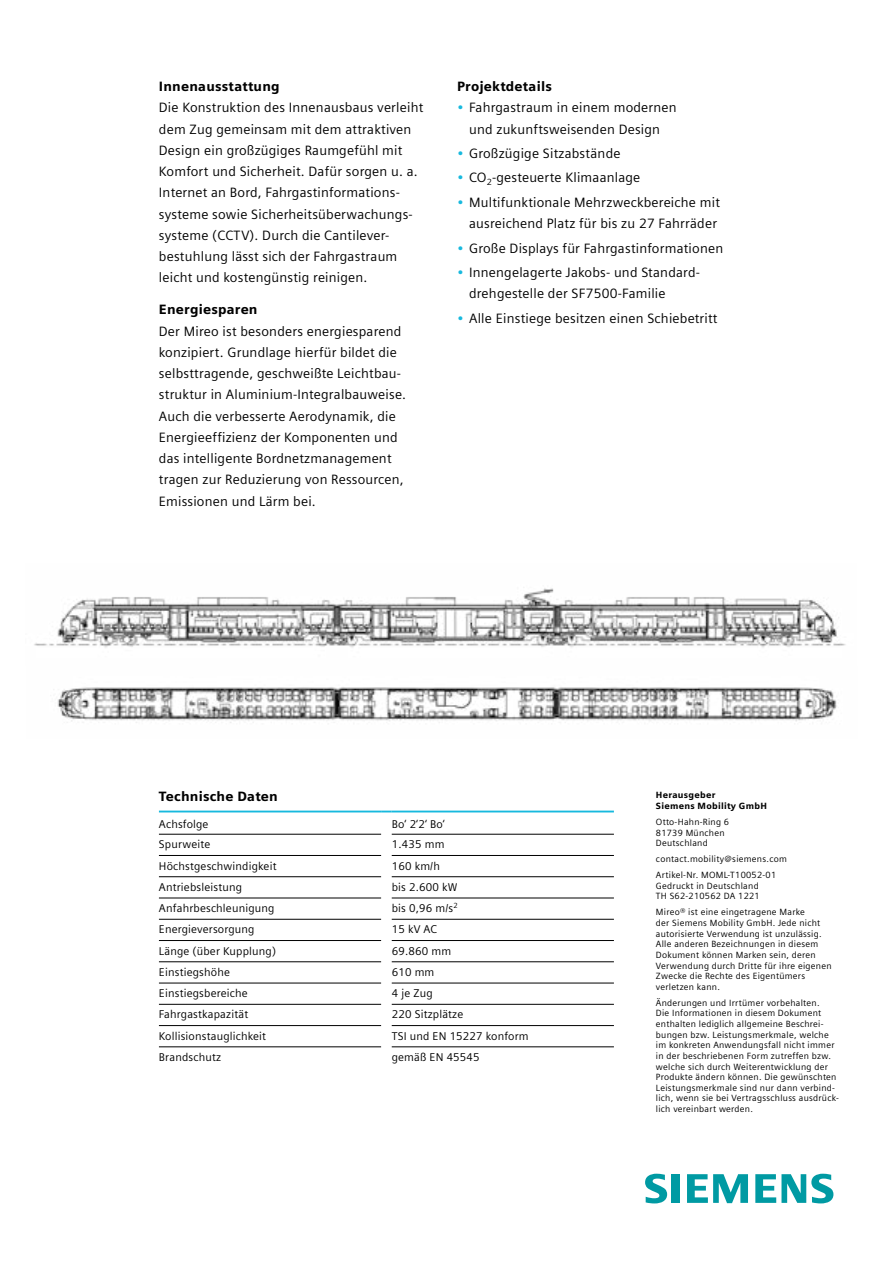
<style>
.page{position:relative;width:893px;height:1263px;background:#fff}
.page>*{position:absolute;margin:0;border:0;box-sizing:border-box;transform-origin:0 0}
.t1{font:13.5px/21.3px "Siemens Sans Global";letter-spacing:.015em;color:#000}
.t2{font:900 13.5px "Siemens Sans";letter-spacing:.015em;color:#000}
.t3{font:11.25px "Siemens Sans Global";letter-spacing:.015em;color:#000}
.t4{font:9px/10.6px "Siemens Sans Global";letter-spacing:.03em;color:#000}
.t5{font:900 9px/10.6px "Siemens Sans";letter-spacing:.03em;color:#000}
.s1{color:#17b9de}
</style>
<div class="page">
<hr style="left:159px;top:834px;width:222px;height:1px;background:#000">
<hr style="left:392px;top:834px;width:222px;height:1px;background:#000">
<hr style="left:159px;top:855px;width:222px;height:1px;background:#000">
<hr style="left:392px;top:855px;width:222px;height:1px;background:#000">
<hr style="left:159px;top:876px;width:222px;height:1px;background:#000">
<hr style="left:392px;top:876px;width:222px;height:1px;background:#000">
<hr style="left:159px;top:898px;width:222px;height:1px;background:#000">
<hr style="left:392px;top:898px;width:222px;height:1px;background:#000">
<hr style="left:159px;top:919px;width:222px;height:1px;background:#000">
<hr style="left:392px;top:919px;width:222px;height:1px;background:#000">
<hr style="left:159px;top:940px;width:222px;height:1px;background:#000">
<hr style="left:392px;top:940px;width:222px;height:1px;background:#000">
<hr style="left:159px;top:961px;width:222px;height:1px;background:#000">
<hr style="left:392px;top:961px;width:222px;height:1px;background:#000">
<hr style="left:159px;top:983px;width:222px;height:1px;background:#000">
<hr style="left:392px;top:983px;width:222px;height:1px;background:#000">
<hr style="left:159px;top:1004px;width:222px;height:1px;background:#000">
<hr style="left:392px;top:1004px;width:222px;height:1px;background:#000">
<hr style="left:159px;top:1025px;width:222px;height:1px;background:#000">
<hr style="left:392px;top:1025px;width:222px;height:1px;background:#000">
<hr style="left:159px;top:1046px;width:222px;height:1px;background:#000">
<hr style="left:392px;top:1046px;width:222px;height:1px;background:#000">
<hr style="left:159px;top:811px;width:222px;height:1px;background:#17b9de">
<hr style="left:392px;top:811px;width:222px;height:1px;background:#17b9de">
<svg style="left:645px;top:1174px;width:35px;height:29px"></svg>
<svg style="left:687px;top:1174px;width:61px;height:29px"></svg>
<svg style="left:755px;top:1174px;width:78px;height:29px"></svg>
<img style="left:34px;top:588px;width:812px;height:135px">
<p class="t2" style="left:159px;top:78px;width:122px">Innenausstattung</p>
<p class="t1" style="left:159px;top:98px;width:266px">Die Konstruktion des Innenausbaus verleiht dem Zug gemeinsam mit dem attraktiven Design ein großzügiges Raumgefühl mit Komfort und Sicherheit. Dafür sorgen u. a.<br>Internet an Bord, Fahrgastinformations&shy;systeme sowie Sicherheitsüberwachungs&shy;systeme (CCTV). Durch die Cantilever&shy;bestuhlung lässt sich der Fahrgastraum leicht und kostengünstig reinigen.</p>
<p class="t2" style="left:159px;top:302px;width:100px">Energiesparen</p>
<p class="t1" style="left:159px;top:321px;width:249px">Der Mireo ist besonders energiesparend konzipiert. Grundlage hierfür bildet die selbsttragende, geschweißte Leichtbau&shy;struktur in Aluminium-Integralbauweise.<br>Auch die verbesserte Aerodynamik, die Energieeffizienz der Komponenten und das intelligente Bordnetzmanagement tragen zur Reduzierung von Ressourcen, Emissionen und Lärm bei.</p>
<p class="t2" style="left:457px;top:78px;width:96px">Projektdetails</p>
<p class="t1" style="left:457px;top:98px;width:221px;text-align:center"><span class="s1">•</span> Fahrgastraum in einem modernen und zukunftsweisenden Design</p>
<p class="t1" style="left:457px;top:143px;width:165px"><span class="s1">•</span> Großzügige Sitzabstände</p>
<p class="t1" style="left:457px;top:168px;width:185px"><span class="s1">•</span> CO<sub>2</sub>-gesteuerte Klimaanlage</p>
<p class="t1" style="left:457px;top:192px;width:264px;text-align:right"><span class="s1">•</span> Multifunktionale Mehrzweckbereiche mit ausreichend Platz für bis zu 27 Fahrräder</p>
<p class="t1" style="left:457px;top:238px;width:268px"><span class="s1">•</span> Große Displays für Fahrgastinformationen</p>
<p class="t1" style="left:469px;top:262px;width:231px;text-indent:-12px"><span class="s1">•</span> Innengelagerte Jakobs- und Standard&shy;drehgestelle der SF7500-Familie</p>
<p class="t1" style="left:457px;top:308px;width:262px"><span class="s1">•</span> Alle Einstiege besitzen einen Schiebetritt</p>
<p class="t2" style="left:159px;top:788px;width:120px">Technische Daten</p>
<p class="t3" style="left:159px;top:816px;width:51px">Achsfolge</p>
<p class="t3" style="left:392px;top:816px;width:55px">Bo‘ 2‘2‘ Bo‘</p>
<p class="t3" style="left:159px;top:836px;width:53px">Spurweite</p>
<p class="t3" style="left:392px;top:836px;width:54px">1.435 mm</p>
<p class="t3" style="left:159px;top:857px;width:119px">Höchstgeschwindigkeit</p>
<p class="t3" style="left:392px;top:857px;width:50px">160 km/h</p>
<p class="t3" style="left:159px;top:879px;width:85px">Antriebsleistung</p>
<p class="t3" style="left:392px;top:879px;width:67px">bis 2.600 kW</p>
<p class="t3" style="left:159px;top:900px;width:117px">Anfahrbeschleunigung</p>
<p class="t3" style="left:392px;top:900px;width:67px">bis 0,96 m/s<sup>2</sup></p>
<p class="t3" style="left:159px;top:921px;width:97px">Energieversorgung</p>
<p class="t3" style="left:392px;top:921px;width:47px">15 kV AC</p>
<p class="t3" style="left:159px;top:942px;width:119px">Länge (über Kupplung)</p>
<p class="t3" style="left:392px;top:942px;width:61px">69.860 mm</p>
<p class="t3" style="left:159px;top:964px;width:73px">Einstiegshöhe</p>
<p class="t3" style="left:392px;top:964px;width:44px">610 mm</p>
<p class="t3" style="left:159px;top:985px;width:90px">Einstiegsbereiche</p>
<p class="t3" style="left:392px;top:985px;width:42px">4 je Zug</p>
<p class="t3" style="left:159px;top:1006px;width:91px">Fahrgastkapazität</p>
<p class="t3" style="left:392px;top:1006px;width:73px">220 Sitzplätze</p>
<p class="t3" style="left:159px;top:1028px;width:109px">Kollisionstauglichkeit</p>
<p class="t3" style="left:392px;top:1028px;width:138px">TSI und EN 15227 konform</p>
<p class="t3" style="left:159px;top:1049px;width:64px">Brandschutz</p>
<p class="t3" style="left:392px;top:1049px;width:89px">gemäß EN 45545</p>
<p class="t5" style="left:656px;top:790px;width:112px">Herausgeber<br>Siemens Mobility GmbH</p>
<p class="t4" style="left:656px;top:817px;width:75px">Otto-Hahn-Ring 6<br>81739 München<br>Deutschland</p>
<p class="t4" style="left:656px;top:851px;width:133px;line-height:15.9px">contact.mobility@siemens.com<br>Artikel-Nr. MOML-T10052-01</p>
<p class="t4" style="left:656px;top:881px;width:105px">Gedruckt in Deutschland<br>TH S62-210562 DA 1221</p>
<p class="t4" style="left:656px;top:907px;width:177px">Mireo® ist eine eingetragene Marke<br>der Siemens Mobility GmbH. Jede nicht autorisierte Verwendung ist unzulässig.<br>Alle anderen Bezeichnungen in diesem Dokument können Marken sein, deren Verwendung durch Dritte für ihre eigenen Zwecke die Rechte des Eigentümers verletzen kann.</p>
<p class="t4" style="left:656px;top:998px;width:184px">Änderungen und Irrtümer vorbehalten.<br>Die Informationen in diesem Dokument enthalten lediglich allgemeine Beschrei&shy;bungen bzw. Leistungsmerkmale, welche im konkreten Anwendungsfall nicht immer in der beschriebenen Form zutreffen bzw. welche sich durch Weiterentwicklung der Produkte ändern können. Die gewünschten Leistungsmerkmale sind nur dann verbind&shy;lich, wenn sie bei Vertragsschluss ausdrück&shy;lich vereinbart werden.</p>
</div>
